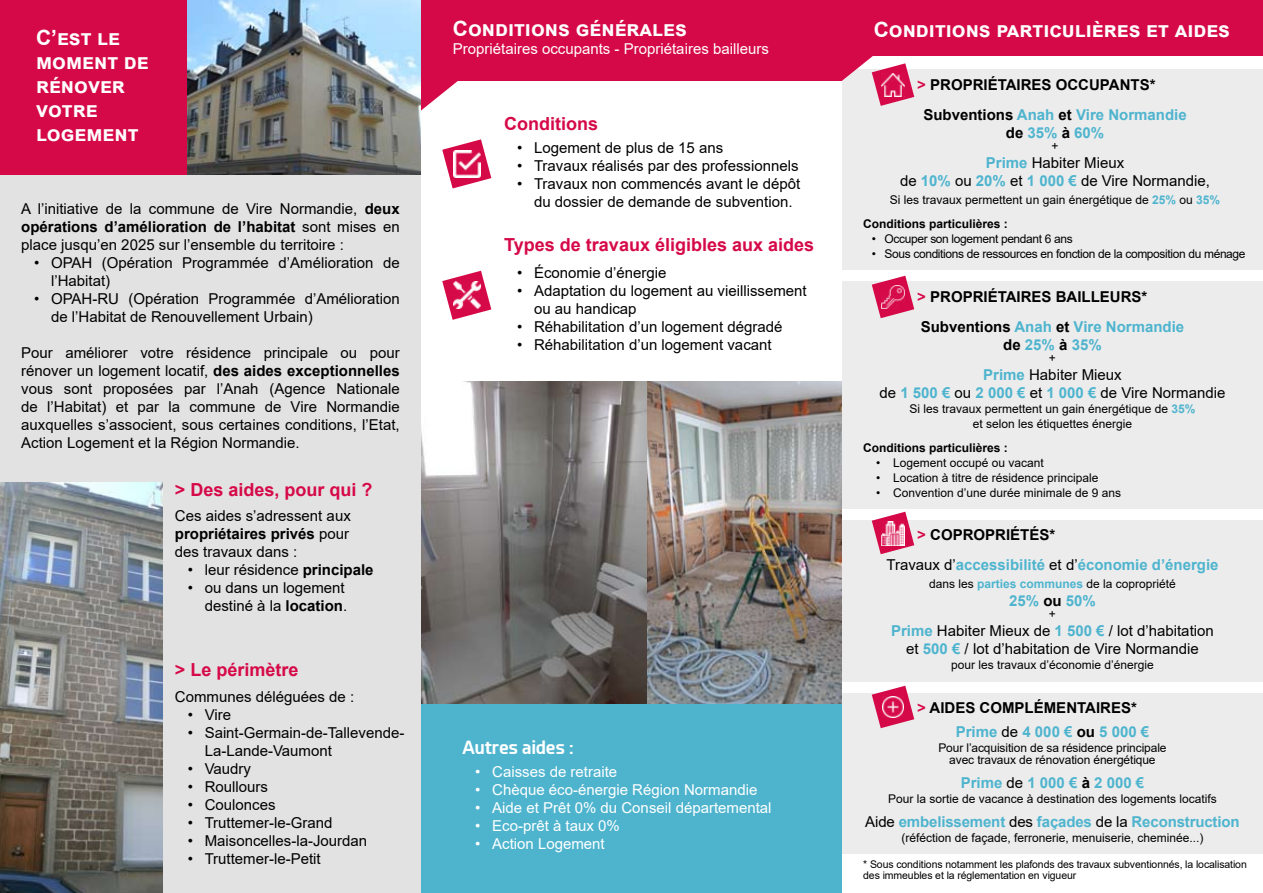
<style>
.page{position:relative;width:1263px;height:893px;background:#fff}
.page>*{position:absolute;margin:0;border:0;box-sizing:border-box;transform-origin:0 0}
.t1{font:700 21px/24px "Arial";color:#fff}
.t2{font:700 18px "Arial";color:#d60948}
.t3{font:700 18px "Esphimere";color:#fff}
.t4{font:15px/18px "Arial";color:#000}
.t5{font:15px/18px "Arial";color:#fff}
.t6{font:700 15px/30px "Arial";color:#000}
.t7{font:700 15px/30px "Arial";color:#4eb4ce}
.t8{font:12px/15px "Arial";color:#000}
.t9{font:12px/15px "Arial";letter-spacing:-.03em;color:#000}
.t10{font:700 12px "Arial";color:#000}
.t11{font:10.5px/10.5px "Arial";letter-spacing:-.01em;color:#000}
.s1{font-weight:700}
.s2{color:#d60948}
.s3{color:#4eb4ce}
.s4{color:#000}
.s5{font-weight:700;color:#4eb4ce}
.s6{font-weight:400;color:#000}
.s7{font-weight:400}
</style>
<div class="page">
<div style="left:842px;top:0;width:421px;height:56px;background:#d60948"></div>
<div style="left:421px;top:0;width:421px;height:81px;background:#d60948"></div>
<div style="left:0;top:164px;width:421px;height:729px;background:#e3e2e3"></div>
<div style="left:0;top:0;width:187px;height:174px;background:#d60948"></div>
<img style="left:0;top:483px;width:163px;height:410px">
<img style="left:421px;top:381px;width:421px;height:323px">
<svg style="left:442px;top:271px;width:49px;height:49px"></svg>
<img style="left:453px;top:282px;width:27px;height:27px">
<svg style="left:442px;top:139px;width:49px;height:49px"></svg>
<img style="left:453px;top:151px;width:27px;height:26px">
<div style="left:842px;top:69px;width:421px;height:201px;background:#ececed"></div>
<div style="left:842px;top:281px;width:421px;height:227px;background:#ececed"></div>
<svg style="left:872px;top:276px;width:42px;height:42px"></svg>
<img style="left:881px;top:285px;width:23px;height:24px">
<svg style="left:421px;top:81px;width:37px;height:30px"></svg>
<svg style="left:842px;top:56px;width:72px;height:50px"></svg>
<div style="left:421px;top:704px;width:421px;height:189px;background:#4eb4ce"></div>
<div style="left:842px;top:520px;width:421px;height:161px;background:#ececed"></div>
<svg style="left:872px;top:512px;width:42px;height:42px"></svg>
<img style="left:881px;top:521px;width:24px;height:24px">
<div style="left:842px;top:693px;width:421px;height:161px;background:#ececed"></div>
<svg style="left:872px;top:686px;width:42px;height:42px"></svg>
<img style="left:882px;top:696px;width:22px;height:22px">
<img style="left:187px;top:0;width:234px;height:174px">
<h1 class="t1" style="left:36px;top:26px;width:114px">C’est le moment de rénover votre logement</h1>
<p class="t4" style="left:21px;top:199px;width:380px;text-align:justify">A l’initiative de la commune de Vire Normandie, <span class="s1">deux opérations d’amélioration de l’habitat</span> sont mises en place jusqu’en 2025 sur l’ensemble du territoire :</p>
<p class="t4" style="left:51px;top:253px;width:350px">OPAH (Opération Programmée d’Amélioration de l’Habitat)<br>OPAH-RU (Opération Programmée d’Amélioration de l’Habitat de Renouvellement Urbain)</p>
<p class="t4" style="left:21px;top:343px;width:380px;text-align:justify">Pour améliorer votre résidence principale ou pour rénover un logement locatif, <span class="s1">des aides exceptionnelles </span>vous sont proposées par l’Anah (Agence Nationale de l’Habitat) et par la commune de Vire Normandie auxquelles s’associent, sous certaines conditions, l’Etat, Action Logement et la Région Normandie.</p>
<p class="t4" style="left:34px;top:253px;width:7px">•</p>
<p class="t4" style="left:34px;top:289px;width:7px">•</p>
<p class="t2" style="left:175px;top:477px;width:199px">&gt; Des aides, pour qui ?</p>
<p class="t4" style="left:175px;top:507px;width:177px;text-align:justify">Ces aides s’adressent aux <span class="s1">propriétaires privés</span> pour des travaux dans :</p>
<p class="t4" style="left:205px;top:561px;width:170px">leur résidence <span class="s1">principale </span>ou dans un logement destiné à la <span class="s1">location</span>.</p>
<p class="t4" style="left:188px;top:561px;width:7px">• •</p>
<p class="t2" style="left:175px;top:657px;width:125px">&gt; Le périmètre</p>
<p class="t4" style="left:205px;top:688px;width:201px;text-indent:-30px">Communes déléguées de :<br>Vire<br>Saint-Germain-de-Tallevende-<br>La-Lande-Vaumont<br>Vaudry<br>Roullours<br>Coulonces<br>Truttemer-le-Grand<br>Maisoncelles-la-Jourdan<br>Truttemer-le-Petit</p>
<p class="t4" style="left:188px;top:706px;width:7px">• •</p>
<p class="t4" style="left:188px;top:760px;width:7px;text-align:justify">• • • • • •</p>
<h1 class="t1" style="left:453px;top:17px;width:235px">Conditions générales</h1>
<p class="t5" style="left:453px;top:40px;width:317px">Propriétaires occupants - Propriétaires bailleurs</p>
<p class="t2" style="left:504px;top:111px;width:95px">Conditions</p>
<p class="t4" style="left:534px;top:138px;width:268px">Logement de plus de 15 ans<br>Travaux réalisés par des professionnels Travaux non commencés avant le dépôt du dossier de demande de subvention.</p>
<p class="t4" style="left:517px;top:138px;width:7px;text-align:justify">• • •</p>
<p class="t2" style="left:504px;top:232px;width:311px">Types de travaux éligibles aux aides</p>
<p class="t4" style="left:534px;top:264px;width:274px">Économie d’énergie<br>Adaptation du logement au vieillissement ou au handicap<br>Réhabilitation d’un logement dégradé<br>Réhabilitation d’un logement vacant</p>
<p class="t4" style="left:517px;top:264px;width:7px">• •</p>
<p class="t4" style="left:517px;top:318px;width:7px">• •</p>
<p class="t3" style="left:462px;top:736px;width:113px">Autres aides :</p>
<p class="t5" style="left:492px;top:762px;width:281px">Caisses de retraite<br>Chèque éco-énergie Région Normandie<br>Aide et Prêt 0% du Conseil départemental<br>Eco-prêt à taux 0%<br>Action Logement</p>
<p class="t5" style="left:475px;top:762px;width:7px;text-align:justify">• • • • •</p>
<h1 class="t1" style="left:874px;top:17px;width:358px">Conditions particulières et aides</h1>
<p class="t6" style="left:923px;top:70px;width:265px;text-indent:-6px"><span class="s2">&gt;</span> PROPRIÉTAIRES OCCUPANTS*<br>Subventions <span class="s3">Anah</span> et <span class="s3">Vire Normandie</span></p>
<p class="t7" style="left:1006px;top:118px;width:100px"><span class="s4">de</span> 35% <span class="s4">à</span> 60%</p>
<p class="t8" style="left:1051px;top:138px;width:9px">+</p>
<p class="t4" style="left:900px;top:154px;width:311px;text-align:center"><span class="s5">Prime</span> Habiter Mieux<br>de <span class="s5">10%</span> ou <span class="s5">20%</span> et <span class="s5">1 000 €</span> de Vire Normandie,</p>
<p class="t8" style="left:863px;top:188px;width:358px;line-height:24px;text-indent:27px">Si les travaux permettent un gain énergétique de <span class="s5">25%</span> ou <span class="s5">35%<br></span><span class="s1">Conditions particulières :</span></p>
<p class="t9" style="left:884px;top:231px;width:363px">Occuper son logement pendant 6 ans<br>Sous conditions de ressources en fonction de la composition du ménage</p>
<p class="t8" style="left:872px;top:231px;width:6px">• •</p>
<p class="t6" style="left:917px;top:282px;width:268px"><span class="s2">&gt;</span> PROPRIÉTAIRES BAILLEURS*<br>Subventions <span class="s3">Anah</span> et <span class="s3">Vire Normandie</span></p>
<p class="t7" style="left:1003px;top:330px;width:100px"><span class="s4">de</span> 25% <span class="s4">à</span> 35%</p>
<p class="t8" style="left:1049px;top:350px;width:9px">+</p>
<p class="t4" style="left:879px;top:366px;width:347px;text-align:center"><span class="s5">Prime</span> Habiter Mieux<br>de <span class="s5">1 500 €</span> ou <span class="s5">2 000 €</span> et <span class="s5">1 000 €</span> de Vire Normandie</p>
<p class="t8" style="left:909px;top:401px;width:288px;text-align:center">Si les travaux permettent un gain énergétique de <span class="s5">35% </span>et selon les étiquettes énergie</p>
<p class="t10" style="left:863px;top:440px;width:146px">Conditions particulières :</p>
<p class="t8" style="left:893px;top:455px;width:230px">Logement occupé ou vacant<br>Location à titre de résidence principale<br>Convention d’une durée minimale de 9 ans</p>
<p class="t8" style="left:876px;top:455px;width:6px;text-align:justify">• • •</p>
<p class="t7" style="left:886px;top:520px;width:334px;text-indent:31px"><span class="s2">&gt;</span> <span class="s4">COPROPRIÉTÉS*<br></span><span class="s6">Travaux d’</span>accessibilité <span class="s6">et d’</span>économie d’énergie</p>
<p class="t8" style="left:929px;top:576px;width:248px">dans les <span class="s5">parties communes</span> de la copropriété</p>
<p class="t7" style="left:1009px;top:586px;width:88px">25% <span class="s4">ou</span> 50%</p>
<p class="t8" style="left:1049px;top:606px;width:9px">+</p>
<p class="t4" style="left:891px;top:622px;width:324px;text-align:center"><span class="s5">Prime</span> Habiter Mieux de <span class="s5">1 500 €</span> / lot d’habitation et <span class="s5">500 €</span> / lot d’habitation de Vire Normandie</p>
<p class="t8" style="left:951px;top:657px;width:204px">pour les travaux d’économie d’énergie</p>
<p class="t6" style="left:956px;top:696px;width:195px;line-height:24px;text-indent:-38px"><span class="s2">&gt;</span> AIDES COMPLÉMENTAIRES*<br><span class="s3">Prime</span> <span class="s7">de</span> <span class="s3">4 000 €</span> ou <span class="s3">5 000 €</span></p>
<p class="t8" style="left:938px;top:742px;width:230px;line-height:12px;text-align:center">Pour l’acquisition de sa résidence principale avec travaux de rénovation énergétique</p>
<p class="t7" style="left:961px;top:768px;width:185px">Prime <span class="s6">de</span> 1 000 € <span class="s4">à</span> 2 000 €</p>
<p class="t8" style="left:888px;top:791px;width:330px">Pour la sortie de vacance à destination des logements locatifs</p>
<p class="t7" style="left:865px;top:807px;width:376px"><span class="s6">Aide</span> embelissement <span class="s6">des</span> façades <span class="s6">de la</span> Reconstruction</p>
<p class="t8" style="left:901px;top:830px;width:304px">(réféction de façade, ferronerie, menuiserie, cheminée...)</p>
<p class="t11" style="left:863px;top:859px;width:385px">* Sous conditions notamment les plafonds des travaux subventionnés, la localisation des immeubles et la réglementation en vigueur</p>
</div>
